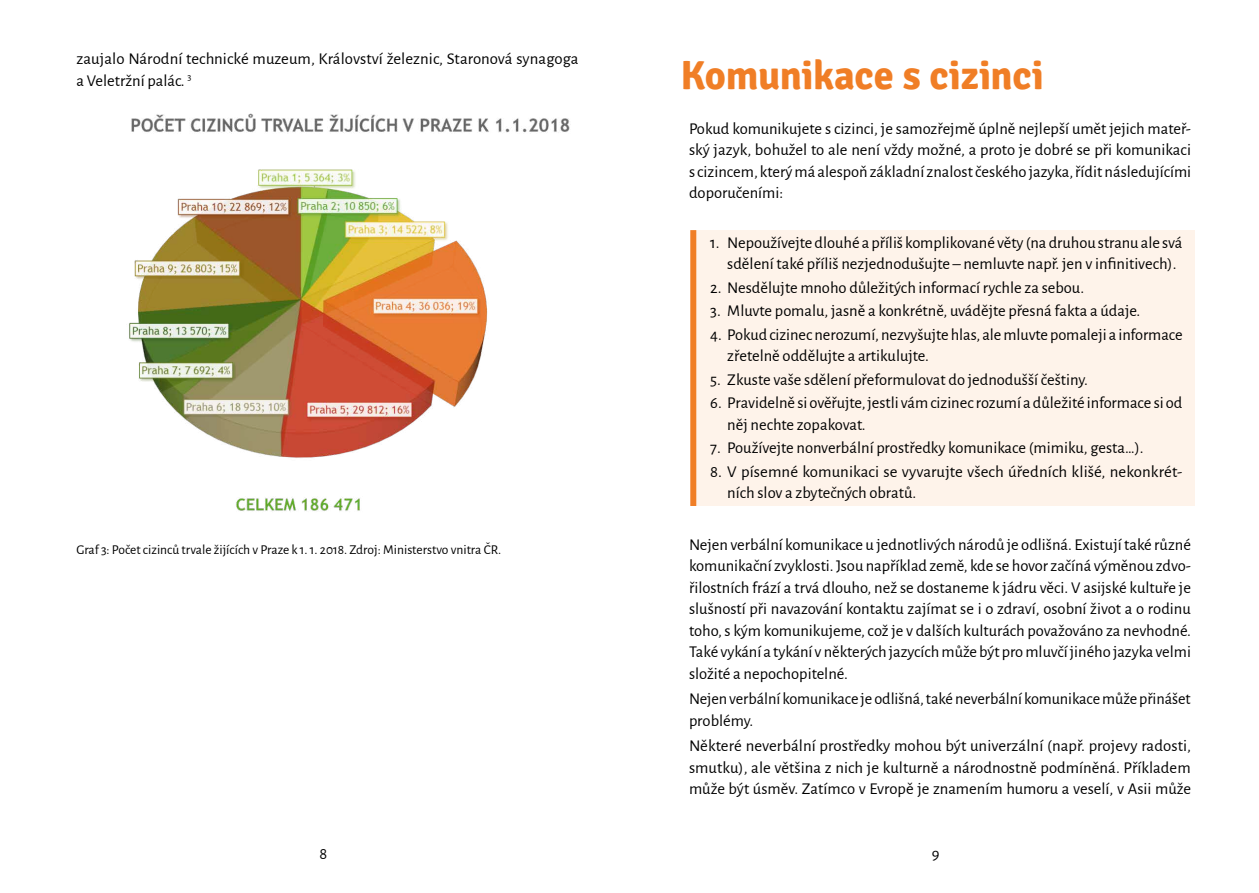
<style>
.page{position:relative;width:1259px;height:893px;background:#fff}
.page>*{position:absolute;margin:0;border:0;box-sizing:border-box;transform-origin:0 0}
.t1{font:700 40.5px "Signika";letter-spacing:-.01em;color:#f07e26}
.t2{font:16.5px/21.5px "Alegreya Sans";color:#000}
.t3{font:13.5px "Alegreya Sans";color:#000}
</style>
<div class="page">
<div style="left:693px;top:230px;width:502px;height:276px;background:#fef3ea"></div>
<div style="left:690px;top:230px;width:6px;height:276px;background:#f07e26"></div>
<img style="left:129px;top:113px;width:441px;height:398px">
<p class="t2" style="left:77px;top:47px;width:503px">zaujalo Národní technické muzeum, Království železnic, Staronová synagoga a Veletržní palác. <sup>3</sup></p>
<p class="t3" style="left:77px;top:540px;width:426px">Graf 3: Počet cizinců trvale žijících v Praze k 1. 1. 2018. Zdroj: Ministerstvo vnitra ČR.</p>
<h1 class="t1" style="left:680px;top:51px;width:365px">Komunikace s cizinci</h1>
<p class="t2" style="left:689px;top:117px;width:503px;text-align:justify">Pokud komunikujete s cizinci, je samozřejmě úplně nejlepší umět jejich mateř&shy;ský jazyk, bohužel to ale není vždy možné, a proto je dobré se při komunikaci s cizincem, který má alespoň základní znalost českého jazyka, řídit následujícími doporučeními:</p>
<p class="t2" style="left:727px;top:231px;width:456px;text-indent:-17px">1. Nepoužívejte dlouhé a příliš komplikované věty (na druhou stranu ale svá sdělení také příliš nezjednodušujte – nemluvte např. jen v infinitivech).</p>
<p class="t2" style="left:710px;top:276px;width:375px">2. Nesdělujte mnoho důležitých informací rychle za sebou.</p>
<p class="t2" style="left:710px;top:299px;width:431px">3. Mluvte pomalu, jasně a konkrétně, uvádějte přesná fakta a údaje.</p>
<p class="t2" style="left:727px;top:323px;width:457px;text-indent:-17px">4. Pokud cizinec nerozumí, nezvyšujte hlas, ale mluvte pomaleji a informace zřetelně oddělujte a artikulujte.</p>
<p class="t2" style="left:710px;top:368px;width:379px">5. Zkuste vaše sdělení přeformulovat do jednodušší češtiny.</p>
<p class="t2" style="left:727px;top:391px;width:456px;text-indent:-17px">6. Pravidelně si ověřujte, jestli vám cizinec rozumí a důležité informace si od něj nechte zopakovat.</p>
<p class="t2" style="left:710px;top:436px;width:435px">7. Používejte nonverbální prostředky komunikace (mimiku, gesta…).</p>
<p class="t2" style="left:727px;top:460px;width:456px;text-indent:-17px">8. V písemné komunikaci se vyvarujte všech úředních klišé, nekonkrét&shy;ních slov a zbytečných obratů.</p>
<p class="t2" style="left:689px;top:533px;width:503px;text-align:justify">Nejen verbální komunikace u jednotlivých národů je odlišná. Existují také různé komunikační zvyklosti. Jsou například země, kde se hovor začíná výměnou zdvo&shy;řilostních frází a trvá dlouho, než se dostaneme k jádru věci. V asijské kultuře je slušností při navazování kontaktu zajímat se i o zdraví, osobní život a o rodinu toho, s kým komunikujeme, což je v dalších kulturách považováno za nevhodné.<br>Také vykání a tykání v některých jazycích může být pro mluvčí jiného jazyka velmi složité a nepochopitelné.</p>
<p class="t2" style="left:689px;top:687px;width:503px">Nejen verbální komunikace je odlišná, také neverbální komunikace může přinášet problémy.</p>
<p class="t2" style="left:689px;top:734px;width:503px;text-align:justify">Některé neverbální prostředky mohou být univerzální (např. projevy radosti, smutku), ale většina z nich je kulturně a národnostně podmíněná. Příkladem může být úsměv. Zatímco v Evropě je znamením humoru a veselí, v Asii může</p>
<p class="t2" style="left:319px;top:842px;width:9px">8</p>
<p class="t2" style="left:932px;top:842px;width:9px">9</p>
</div>
